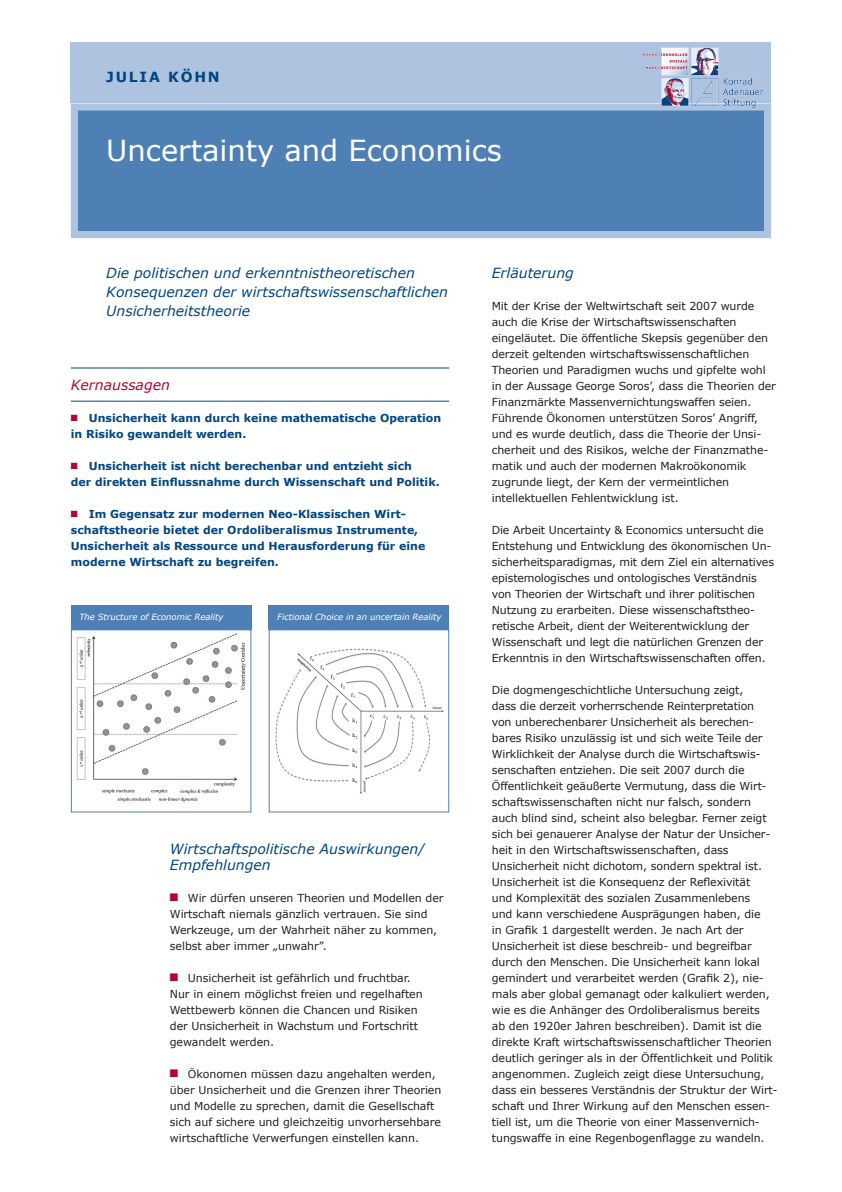
<style>
.page{position:relative;width:842px;height:1192px;background:#fff}
.page>*{position:absolute;margin:0;border:0;box-sizing:border-box;transform-origin:0 0}
.t1{font:29px "Verdana";color:#fff}
.t2{font:italic 14px/19px "Verdana";color:#004684}
.t3{font:italic 14px "Verdana";color:#b00630}
.t4{font:700 14px "Verdana";letter-spacing:.125em;color:#004684}
.t5{font:11px/16px "Verdana";letter-spacing:-.01em;color:#231f20}
.t6{font:700 11px/16px "Verdana";color:#004684}
.t7{font:italic 8.5px "Verdana";letter-spacing:-.005em;color:#fff}
.s1{color:#b00630}
</style>
<div class="page">
<div style="left:71px;top:43px;width:700px;height:60px;background:#aec3e0"></div>
<div style="left:71px;top:103px;width:700px;height:135px;background:#4e80b6;border:7px solid #aec3e0"></div>
<hr style="left:71px;top:368px;width:378px;height:1px;background:#004684">
<hr style="left:71px;top:401px;width:378px;height:1px;background:#004684">
<img style="left:71px;top:633px;width:180px;height:180px">
<img style="left:275px;top:648px;width:169px;height:146px">
<div style="left:71px;top:605px;width:180px;height:24px;background:#4e80b6"></div>
<div style="left:71px;top:629px;width:180px;height:183px;border:1px solid #4e80b6"></div>
<div style="left:269px;top:629px;width:180px;height:183px;border:1px solid #4e80b6"></div>
<div style="left:269px;top:605px;width:180px;height:24px;background:#4e80b6"></div>
<img style="left:643px;top:47px;width:120px;height:64px">
<p class="t4" style="left:106px;top:68px;width:115px">Ju lia Kö hn</p>
<h1 class="t1" style="left:106px;top:132px;width:397px">Uncertainty and Economics</h1>
<p class="t2" style="left:106px;top:263px;width:343px">Die politischen und erkenntnistheoretischen<br>Konsequenzen der wirtschaftswissenschaftlichen<br>Unsicherheitstheorie</p>
<p class="t3" style="left:71px;top:376px;width:101px">Kernaussagen</p>
<p class="t6" style="left:71px;top:409px;width:372px"><span class="s1">■</span> Unsicherheit kann durch keine mathematische Operation in Risiko gewandelt werden.</p>
<p class="t6" style="left:71px;top:457px;width:370px"><span class="s1">■</span> Unsicherheit ist nicht berechenbar und entzieht sich<br>der direkten Einflussnahme durch Wissenschaft und Politik.</p>
<p class="t6" style="left:71px;top:505px;width:356px"><span class="s1">■</span> Im Gegensatz zur modernen Neo-Klassischen Wirt&shy;schaftstheorie bietet der Ordoliberalismus Instrumente, Unsicherheit als Ressource und Herausforderung für eine moderne Wirtschaft zu begreifen.</p>
<p class="t7" style="left:79px;top:612px;width:146px">The Structure of Economic Reality</p>
<p class="t7" style="left:277px;top:612px;width:166px">Fictional Choice in an uncertain Reality</p>
<p class="t2" style="left:170px;top:840px;width:256px;line-height:16px">Wirtschaftspolitische Auswirkungen/<br>Empfehlungen</p>
<p class="t5" style="left:170px;top:889px;width:275px"><span class="s1">■</span> Wir dürfen unseren Theorien und Modellen der Wirtschaft niemals gänzlich vertrauen. Sie sind Werkzeuge, um der Wahrheit näher zu kommen, selbst aber immer „unwahr”.</p>
<p class="t5" style="left:170px;top:969px;width:254px"><span class="s1">■</span> Unsicherheit ist gefährlich und fruchtbar.<br>Nur in einem möglichst freien und regelhaften Wettbewerb können die Chancen und Risiken der Unsicherheit in Wachstum und Fortschritt gewandelt werden.</p>
<p class="t5" style="left:170px;top:1065px;width:273px"><span class="s1">■</span> Ökonomen müssen dazu angehalten werden, über Unsicherheit und die Grenzen ihrer Theorien und Modelle zu sprechen, damit die Gesellschaft sich auf sichere und gleichzeitig unvorhersehbare wirtschaftliche Verwerfungen einstellen kann.</p>
<p class="t2" style="left:492px;top:263px;width:84px">Erläuterung</p>
<p class="t5" style="left:492px;top:297px;width:286px">Mit der Krise der Weltwirtschaft seit 2007 wurde auch die Krise der Wirtschaftswissenschaften -eingeläutet. Die öffentliche Skepsis gegenüber den derzeit geltenden wirtschaftswissenschaftlichen Theo-rien und Paradigmen wuchs und gipfelte wohl in der Aussage George Soros’, dass die Theorien der Finanzmärkte Massenvernichtungswaffen -seien.<br>Führende Ökonomen unterstützen Soros’ Angriff, und es wurde deutlich, dass die Theorie der Unsi&shy;cherheit und des Risikos, welche der Finanzmathe&shy;matik und auch der modernen Makroökonomik zugrunde liegt, der Kern der vermeint-lichen intellektuellen Fehlentwicklung ist.</p>
<p class="t5" style="left:492px;top:521px;width:284px">Die Arbeit Uncertainty &amp; Economics untersucht die Entstehung und Entwicklung des ökonomischen Un&shy;sicherheitsparadigmas, mit dem Ziel ein alternatives epistemologisches und ontologisches Verständnis von Theorien der Wirtschaft und ihrer -politischen Nutzung zu erarbeiten. Diese wissenschafts-theo&shy;re-tische Arbeit, dient der Weiterentwicklung der -Wissenschaft und legt die natürlichen Grenzen der Erkenntnis in den Wirtschaftswissenschaften offen.</p>
<p class="t5" style="left:492px;top:681px;width:287px">Die dogmengeschichtliche Untersuchung zeigt,<br>dass die derzeit vorherrschende Reinterpretation<br>von unberechenbarer Unsicherheit als berechen&shy;bares Risiko unzulässig ist und sich weite Teile der Wirklichkeit der Analyse durch die Wirtschaftswis&shy;senschaften entziehen. Die seit 2007 durch die Öffentlichkeit geäußerte Vermutung, dass die Wirt&shy;schaftswissenschaften nicht nur falsch, sondern auch blind sind, scheint also belegbar. Ferner zeigt sich bei genauerer Analyse der Natur der Unsicher&shy;heit in den Wirtschaftswissenschaften, dass -Unsicherheit nicht dichotom, sondern spektral ist. -Unsicherheit ist die Konsequenz der Reflexivität<br>und Komplexität des sozialen Zusammenlebens<br>und kann verschiedene Ausprägungen haben, die<br>in Grafik 1 dargestellt werden. Je nach Art der -Unsicherheit ist diese beschreib- und begreifbar durch den Menschen. Die Unsicherheit kann lokal gemindert und verarbeitet werden (Grafik 2), nie&shy;mals aber global gemanagt oder kalkuliert werden, wie es die Anhänger des Ordoliberalismus bereits<br>ab den 1920er Jahren beschreiben). Damit ist die direkte Kraft wirtschaftswissenschaftlicher Theorien deutlich geringer als in der Öffentlichkeit und Politik angenommen. Zugleich zeigt diese Untersuchung, dass ein besseres Verständnis der Struktur der Wirt&shy;schaft und Ihrer Wirkung auf den Menschen essen&shy;tiell ist, um die Theorie von einer Massenvernich&shy;tungswaffe in eine Regenbogenflagge zu wandeln.</p>
</div>
